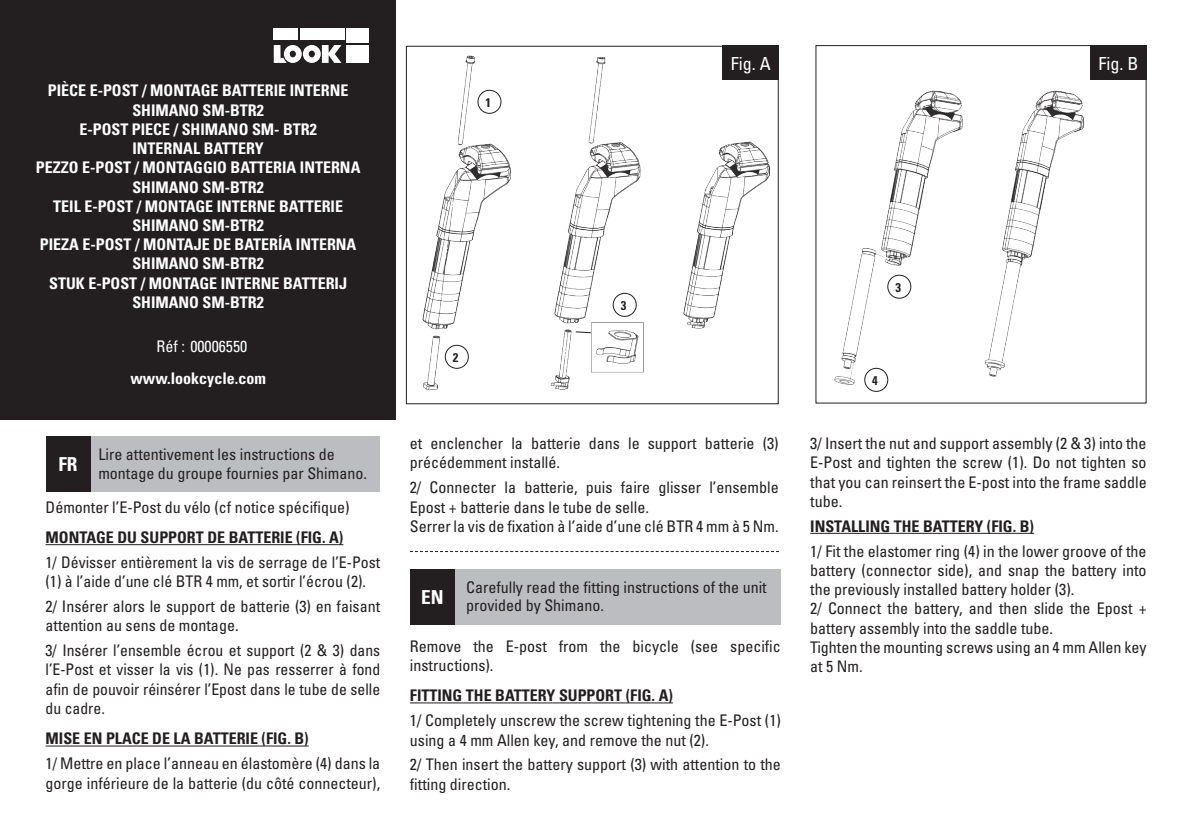
<style>
.page{position:relative;width:1191px;height:839px;background:#fff}
.page>*{position:absolute;margin:0;border:0;box-sizing:border-box;transform-origin:0 0}
.t1{font:700 condensed 19.2px "Univers";color:#fff}
.t2{font:condensed 18px "Univers";color:#fff}
.t3{font:condensed 16px/19.2px "Univers";color:#231f20}
.t4{font:700 condensed 16px "Univers";color:#fff}
.t5{font:700 condensed 16px "Univers";color:#231f20}
.t6{font:condensed 16px "Univers";color:#fff}
.t7{font:700 condensed 12.6px "Univers";color:#231f20}
</style>
<div class="page">
<div style="left:0;top:0;width:396px;height:420px;background:#231f20"></div>
<div style="left:346px;top:45px;width:23px;height:18px;background:#fff"></div>
<div style="left:346px;top:28px;width:23px;height:15px;background:#fff"></div>
<div style="left:274px;top:28px;width:24px;height:11px;background:#fff"></div>
<div style="left:300px;top:28px;width:44px;height:11px;background:#fff"></div>
<div style="left:303px;top:45px;width:18px;height:18px;background:#fff;border-radius:50%"></div>
<svg style="left:309px;top:51px;width:6px;height:6px"></svg>
<div style="left:284px;top:45px;width:18px;height:18px;background:#fff;border-radius:50%"></div>
<svg style="left:274px;top:45px;width:22px;height:18px"></svg>
<svg style="left:322px;top:45px;width:19px;height:18px"></svg>
<img style="left:834px;top:91px;width:248px;height:293px">
<img style="left:423px;top:55px;width:88px;height:335px">
<img style="left:550px;top:57px;width:94px;height:332px">
<img style="left:683px;top:141px;width:86px;height:188px">
<div style="left:406px;top:46px;width:372px;height:358px;border:1px solid #231f20"></div>
<div style="left:722px;top:46px;width:56px;height:34px;background:#231f20"></div>
<div style="left:1090px;top:46px;width:56px;height:34px;background:#231f20"></div>
<hr style="left:46px;top:544px;width:297px;height:1px;background:#231f20">
<hr style="left:46px;top:745px;width:263px;height:1px;background:#231f20">
<hr style="left:410px;top:702px;width:262px;height:1px;background:#231f20">
<div style="left:81px;top:436px;width:299px;height:55px;background:#bcbdc0"></div>
<div style="left:455px;top:568px;width:325px;height:56px;background:#bcbdc0"></div>
<div style="left:46px;top:436px;width:44px;height:55px;background:#231f20"></div>
<div style="left:410px;top:568px;width:45px;height:56px;background:#231f20"></div>
<div style="left:477px;top:90px;width:24px;height:24px;border:1px solid #231f20;border-radius:50%"></div>
<div style="left:445px;top:345px;width:23px;height:23px;border:1px solid #231f20;border-radius:50%"></div>
<div style="left:612px;top:293px;width:24px;height:23px;border:1px solid #231f20;border-radius:50%"></div>
<div style="left:887px;top:275px;width:24px;height:23px;border:1px solid #231f20;border-radius:50%"></div>
<div style="left:864px;top:368px;width:24px;height:23px;border:1px solid #231f20;border-radius:50%"></div>
<hr style="left:810px;top:532px;width:223px;height:1px;background:#231f20">
<svg style="left:410px;top:551px;width:368px;height:1px"></svg>
<svg style="left:575px;top:331px;width:16px;height:2px"></svg>
<p class="t4" style="left:48px;top:81px;width:302px">PIÈCE E-POST / MONTAGE BATTERIE INTERNE</p>
<p class="t4" style="left:132px;top:100px;width:133px">SHIMANO SM-BTR2</p>
<p class="t4" style="left:79px;top:119px;width:23px">E-POST</p>
<p class="t4" style="left:132px;top:119px;width:9px">PIECE</p>
<p class="t4" style="left:174px;top:119px;width:19px">/ SHIMANO</p>
<p class="t4" style="left:252px;top:119px;width:66px">SM- BTR2</p>
<p class="t4" style="left:132px;top:138px;width:10px">INTERNA</p>
<p class="t4" style="left:193px;top:138px;width:20px">L BATTER</p>
<p class="t4" style="left:255px;top:138px;width:10px">Y</p>
<p class="t4" style="left:36px;top:158px;width:70px">PEZZO E-POST</p>
<p class="t4" style="left:135px;top:158px;width:19px">/ MONTAGGIO</p>
<p class="t4" style="left:230px;top:158px;width:10px">BATTERIA</p>
<p class="t4" style="left:300px;top:158px;width:10px">INTERNA</p>
<p class="t4" style="left:132px;top:177px;width:11px">SHIMANO</p>
<p class="t4" style="left:203px;top:177px;width:63px">SM-BTR2</p>
<p class="t4" style="left:53px;top:196px;width:55px">TEIL E-POST</p>
<p class="t4" style="left:137px;top:196px;width:19px">/ MONTAGE</p>
<p class="t4" style="left:217px;top:196px;width:10px">INTERNE</p>
<p class="t4" style="left:279px;top:196px;width:9px">BATTERIE</p>
<p class="t4" style="left:132px;top:215px;width:11px">SHIMANO</p>
<p class="t4" style="left:203px;top:215px;width:63px">SM-BTR2</p>
<p class="t4" style="left:40px;top:234px;width:66px">PIEZA E-POST</p>
<p class="t4" style="left:135px;top:234px;width:19px">/ MONTA</p>
<p class="t4" style="left:194px;top:234px;width:51px">JE DE BATER</p>
<p class="t4" style="left:278px;top:234px;width:28px">ÍA INTERNA</p>
<p class="t4" style="left:132px;top:254px;width:11px">SHIMANO</p>
<p class="t4" style="left:203px;top:254px;width:63px">SM-BTR2</p>
<p class="t4" style="left:49px;top:273px;width:63px">STUK E-POST</p>
<p class="t4" style="left:141px;top:273px;width:19px">/ MONTAGE</p>
<p class="t4" style="left:221px;top:273px;width:10px">INTERNE</p>
<p class="t4" style="left:283px;top:273px;width:9px">BATTERI</p>
<p class="t4" style="left:339px;top:273px;width:9px">J</p>
<p class="t4" style="left:132px;top:292px;width:11px">SHIMANO</p>
<p class="t4" style="left:203px;top:292px;width:63px">SM-BTR2</p>
<p class="t6" style="left:156px;top:336px;width:92px">Réf : 00006550</p>
<p class="t4" style="left:130px;top:368px;width:137px">WWW.LOOKCYCLE.COM</p>
<p class="t1" style="left:58px;top:452px;width:19px">FR</p>
<p class="t3" style="left:98px;top:445px;width:270px;line-height:18px">Lire attentivement les instructions de montage du groupe fournies par Shimano.</p>
<p class="t3" style="left:46px;top:496px;width:305px">Démonter l’E-Post du vélo (cf notice spécifique)</p>
<p class="t5" style="left:46px;top:527px;width:299px">MONTAGE DU SUPPORT DE BATTERIE (FIG. A)</p>
<p class="t3" style="left:46px;top:552px;width:336px">1/ Dévisser entièrement la vis de serrage de l’E-Post (1) à l’aide d’une clé BTR 4 mm, et sortir l’écrou (2).</p>
<p class="t3" style="left:46px;top:596px;width:336px">2/ Insérer alors le support de batterie (3) en faisant attention au sens de montage.</p>
<p class="t3" style="left:46px;top:640px;width:336px;text-align:justify">3/ Insérer l’ensemble écrou et support (2 &amp; 3) dans l’E‑Post et visser la vis (1). Ne pas resserrer à fond afin de pouvoir réinsérer l’Epost dans le tube de selle du cadre.</p>
<p class="t5" style="left:46px;top:728px;width:265px">MISE EN PLACE DE LA BATTERIE (FIG. B)</p>
<p class="t3" style="left:46px;top:753px;width:336px">1/ Mettre en place l’anneau en élastomère (4) dans la gorge inférieure de la batterie (du côté connecteur),</p>
<p class="t7" style="left:485px;top:94px;width:7px">1</p>
<p class="t7" style="left:453px;top:349px;width:7px">2</p>
<p class="t7" style="left:620px;top:297px;width:7px">3</p>
<p class="t2" style="left:730px;top:52px;width:41px">Fig. A</p>
<p class="t2" style="left:1098px;top:52px;width:41px">Fig. B</p>
<p class="t7" style="left:895px;top:279px;width:7px">3</p>
<p class="t7" style="left:872px;top:372px;width:7px">4</p>
<p class="t3" style="left:410px;top:433px;width:370px">et enclencher la batterie dans le support batterie (3) précédemment installé.</p>
<p class="t3" style="left:410px;top:477px;width:370px">2/ Connecter la batterie, puis faire glisser l’ensemble<br>Epost + batterie dans le tube de selle.<br>Serrer la vis de fixation à l’aide d’une clé BTR 4 mm à 5 Nm.</p>
<p class="t1" style="left:421px;top:585px;width:11px">EN</p>
<p class="t3" style="left:466px;top:578px;width:302px;line-height:18px">Carefully read the fitting instructions of the unit provided by Shimano.</p>
<p class="t3" style="left:410px;top:635px;width:372px">Remove the E-post from the bicycle (see specific instructions).</p>
<p class="t5" style="left:410px;top:685px;width:16px">FITTING</p>
<p class="t5" style="left:466px;top:685px;width:10px">THE</p>
<p class="t5" style="left:495px;top:685px;width:10px">BATTER</p>
<p class="t5" style="left:546px;top:685px;width:41px">Y SUPPORT</p>
<p class="t5" style="left:625px;top:685px;width:49px">(FIG. A)</p>
<p class="t3" style="left:410px;top:710px;width:372px">1/ Completely unscrew the screw tightening the E-Post (1) using a 4 mm Allen key, and remove the nut (2).</p>
<p class="t3" style="left:410px;top:754px;width:372px">2/ Then insert the battery support (3) with attention to the fitting direction.</p>
<p class="t3" style="left:810px;top:433px;width:338px;text-align:justify">3/ Insert the nut and support assembly (2 &amp; 3) into the E-Post and tighten the screw (1). Do not tighten so that you can reinsert the E-post into the frame saddle tube.</p>
<p class="t5" style="left:810px;top:516px;width:9px">INSTA</p>
<p class="t5" style="left:851px;top:516px;width:23px">LLING</p>
<p class="t5" style="left:893px;top:516px;width:10px">THE</p>
<p class="t5" style="left:923px;top:516px;width:10px">BATTER</p>
<p class="t5" style="left:974px;top:516px;width:61px">Y (FIG. B)</p>
<p class="t3" style="left:810px;top:540px;width:338px">1/ Fit the elastomer ring (4) in the lower groove of the battery (connector side), and snap the battery into the previously installed battery holder (3).<br>2/ Connect the battery, and then slide the Epost + battery assembly into the saddle tube.<br>Tighten the mounting screws using an 4 mm Allen key at 5 Nm.</p>
</div>
